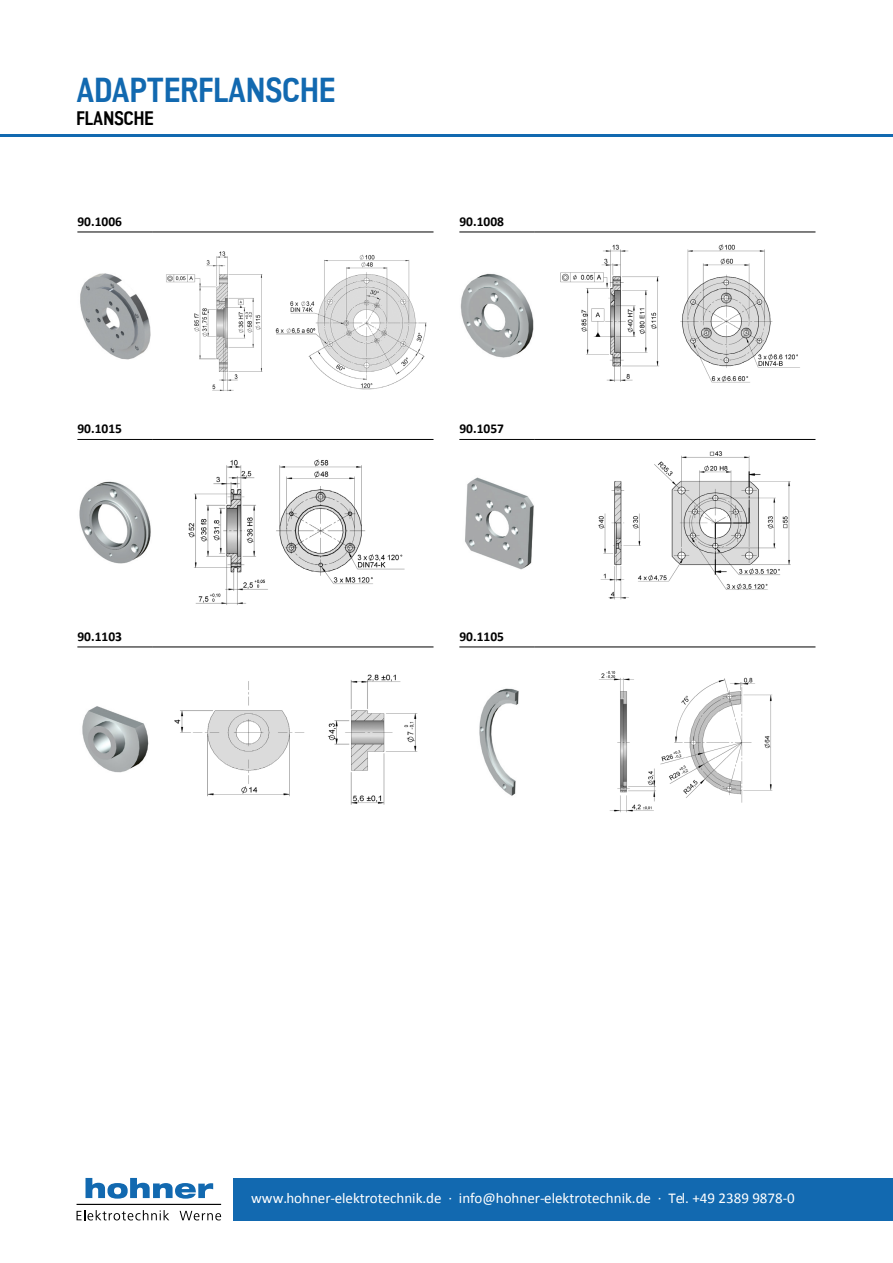
<style>
.page{position:relative;width:893px;height:1263px;background:#fff}
.page>*{position:absolute;margin:0;border:0;box-sizing:border-box;transform-origin:0 0}
.t1{font:700 34.5px "Akazan";color:#1269b0}
.t2{font:700 19.5px "Akazan";color:#000}
.t3{font:15px "Calibri";color:#fff}
.t4{font:700 13.5px "Calibri";color:#000}
</style>
<div class="page">
<hr style="left:0;top:134px;width:893px;height:2px;background:#1269b0">
<hr style="left:77px;top:439px;width:76px;height:1px;background:#000">
<hr style="left:153px;top:439px;width:280px;height:1px;background:#000">
<hr style="left:77px;top:646px;width:76px;height:1px;background:#000">
<hr style="left:153px;top:646px;width:280px;height:1px;background:#000">
<hr style="left:77px;top:232px;width:76px;height:1px;background:#000">
<hr style="left:153px;top:232px;width:280px;height:1px;background:#000">
<img style="left:80px;top:273px;width:71px;height:87px">
<img style="left:166px;top:251px;width:261px;height:140px">
<img style="left:79px;top:481px;width:72px;height:83px">
<img style="left:188px;top:459px;width:217px;height:146px">
<img style="left:82px;top:706px;width:67px;height:67px">
<img style="left:174px;top:674px;width:244px;height:131px">
<hr style="left:459px;top:439px;width:76px;height:1px;background:#000">
<hr style="left:535px;top:439px;width:280px;height:1px;background:#000">
<hr style="left:459px;top:646px;width:76px;height:1px;background:#000">
<hr style="left:535px;top:646px;width:280px;height:1px;background:#000">
<hr style="left:459px;top:232px;width:76px;height:1px;background:#000">
<hr style="left:535px;top:232px;width:280px;height:1px;background:#000">
<img style="left:460px;top:273px;width:74px;height:85px">
<img style="left:560px;top:244px;width:240px;height:139px">
<img style="left:465px;top:477px;width:69px;height:93px">
<img style="left:598px;top:451px;width:193px;height:149px">
<img style="left:479px;top:688px;width:40px;height:108px">
<img style="left:599px;top:671px;width:174px;height:142px">
<div style="left:234px;top:1178px;width:659px;height:42px;background:#1269b0"></div>
<svg style="left:86px;top:1178px;width:127px;height:20px"></svg>
<svg style="left:77px;top:1210px;width:92px;height:10px"></svg>
<svg style="left:180px;top:1211px;width:41px;height:9px"></svg>
<hr style="left:77px;top:1204px;width:144px;height:1px;background:#000">
<h1 class="t1" style="left:77px;top:71px;width:260px">ADAPTERFLANSCHE</h1>
<h2 class="t2" style="left:77px;top:108px;width:79px">FLANSCHE</h2>
<p class="t4" style="left:77px;top:212px;width:46px">90.1006</p>
<p class="t4" style="left:459px;top:212px;width:46px">90.1008</p>
<p class="t4" style="left:77px;top:419px;width:46px">90.1015</p>
<p class="t4" style="left:459px;top:419px;width:46px">90.1057</p>
<p class="t4" style="left:77px;top:627px;width:46px">90.1103</p>
<p class="t4" style="left:459px;top:627px;width:46px">90.1105</p>
<p class="t3" style="left:251px;top:1187px;width:545px">www.hohner-elektrotechnik.de · info@hohner-elektrotechnik.de · Tel. +49 2389 9878-0</p>
</div>
